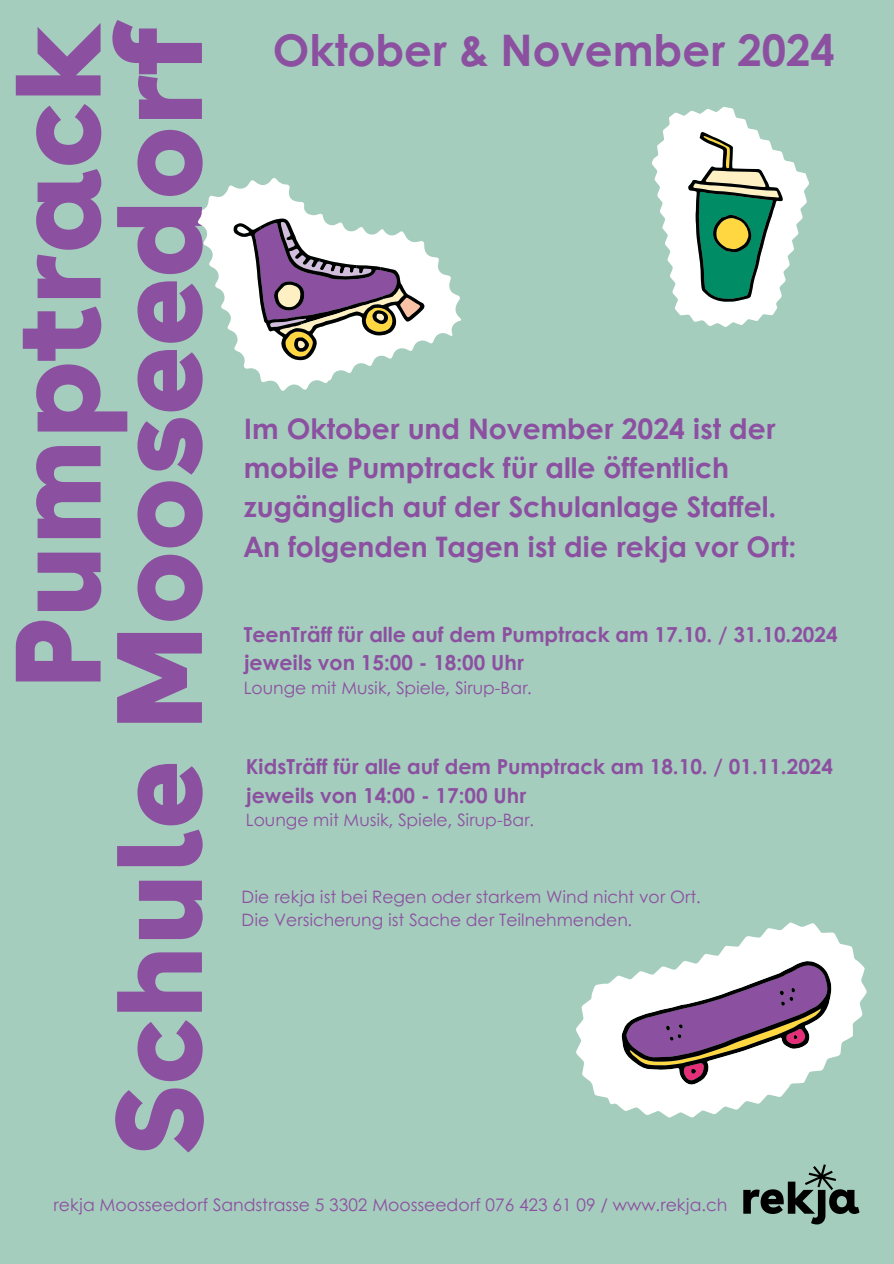
<style>
.page{position:relative;width:894px;height:1264px;background:#fff}
.page>*{position:absolute;margin:0;border:0;box-sizing:border-box;transform-origin:0 0}
.t1{font:900 121.05px/101.2px "Buenos Aires";color:#8c50a0;text-align:right}
.t2{font:700 43.5px "Century Gothic";color:#8c50a0}
.t3{font:700 28.2px/39.3px "Century Gothic";color:#8c50a0}
.t4{font:700 20.7px/28.2px "Century Gothic";color:#8c50a0}
.t5{font:17.25px "Century Gothic";color:#8c50a0}
.t6{font:17.1px "Century Gothic";color:#8c50a0}
</style>
<div class="page">
<div style="left:0;top:0;width:893px;height:1263px;background:#a5cdbe"></div>
<svg style="left:198px;top:178px;width:263px;height:213px"></svg>
<svg style="left:232px;top:197px;width:198px;height:170px"></svg>
<svg style="left:743px;top:1164px;width:116px;height:60px"></svg>
<svg style="left:576px;top:922px;width:291px;height:196px"></svg>
<svg style="left:663px;top:107px;width:146px;height:220px"></svg>
<svg style="left:652px;top:131px;width:149px;height:181px"></svg>
<p class="t1" style="left:7px;top:1156px;width:1137px;rotate:-90deg">Pumptrack<br>Schule Mooseedorf</p>
<p class="t2" style="left:273px;top:18px;width:563px">Oktober &amp; November 2024</p>
<h4 class="t3" style="left:243px;top:407px;width:554px">Im Oktober und November 2024 ist der mobile Pumptrack für alle öffentlich zugänglich auf der Schulanlage Staffel.<br>An folgenden Tagen ist die rekja vor Ort:</h4>
<h2 class="t4" style="left:243px;top:619px;width:595px">TeenTräff für alle auf dem Pumptrack am 17.10. / 31.10.2024 jeweils von 15:00 - 18:00 Uhr</h2>
<h2 class="t6" style="left:243px;top:674px;width:290px">Lounge mit Musik, Spiele, Sirup-Bar.</h2>
<p class="t4" style="left:246px;top:752px;width:588px">KidsTräff für alle auf dem Pumptrack am 18.10. / 01.11.2024 jeweils von 14:00 - 17:00 Uhr</p>
<p class="t6" style="left:246px;top:807px;width:290px">Lounge mit Musik, Spiele, Sirup-Bar.</p>
<h3 class="t6" style="left:241px;top:883px;width:460px">Die rekja ist bei Regen oder starkem Wind nicht vor Ort.</h3>
<h4 class="t6" style="left:241px;top:907px;width:392px">Die Versicherung ist Sache der Teilnehmenden.</h4>
<p class="t5" style="left:53px;top:1191px;width:675px">rekja Moosseedorf Sandstrasse 5 3302 Moosseedorf 076 423 61 09 / www.rekja.ch</p>
</div>
